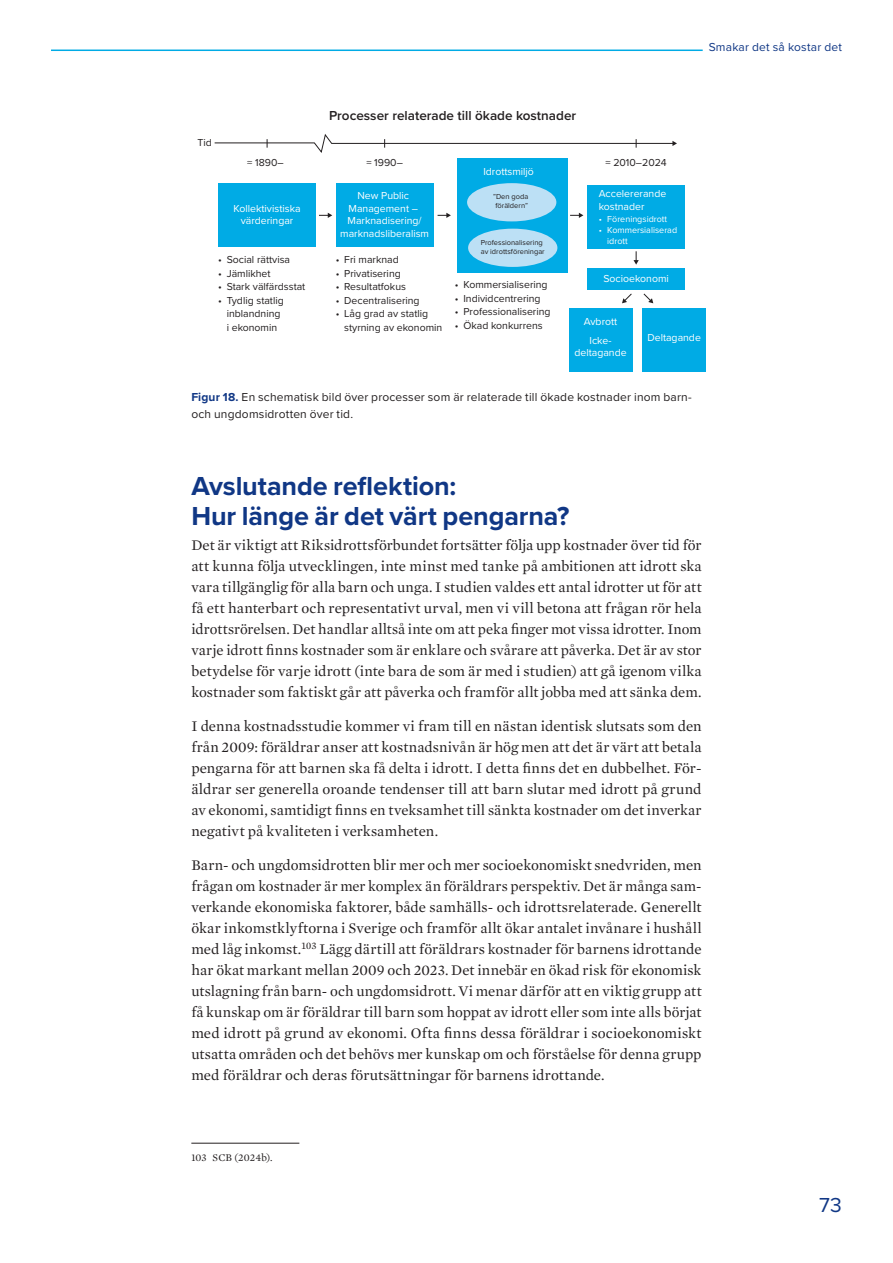
<style>
.page{position:relative;width:893px;height:1263px;background:#fff}
.page>*{position:absolute;margin:0;border:0;box-sizing:border-box;transform-origin:0 0}
.Rubrik_2{font:700 27px/30px "Proxima Nova";letter-spacing:-.005em;color:#103785}
.t1{font:21px "Proxima Nova";color:#103785}
.Brödtext{font:15px/21px "Mercury Text G1";color:#231f20;text-align:justify}
.t2{font:600 13.5px "Proxima Nova";color:#231f20}
.Figurtext{font:12px/16.5px "Proxima Nova";letter-spacing:.015em;color:#231f20}
.t3{font:12px "Proxima Nova";letter-spacing:.015em;color:#103785}
.t4{font:10.5px/13.5px "Proxima Nova";color:#231f20;text-align:center}
.t5{font:10.5px/12.6px "Proxima Nova";color:#fff;text-align:center}
.Fotnotstext{font:10.5px "Mercury Text G1";letter-spacing:.015em;color:#231f20}
.t6{font:9px/10.8px "Proxima Nova";color:#fff}
.t7{font:7.5px/9px "Proxima Nova";color:#231f20;text-align:center}
.s1{font-weight:700;color:#103785}
</style>
<div class="page">
<hr style="left:51px;top:50px;width:652px;height:1px;background:#00abe5">
<div style="left:457px;top:158px;width:110px;height:115px;background:#00abe5"></div>
<div style="left:468px;top:229px;width:89px;height:38px;background:#bce0f5;border-radius:50%"></div>
<div style="left:467px;top:183px;width:89px;height:38px;background:#bce0f5;border-radius:50%"></div>
<div style="left:218px;top:183px;width:98px;height:64px;background:#00abe5"></div>
<div style="left:336px;top:183px;width:98px;height:64px;background:#00abe5"></div>
<div style="left:587px;top:185px;width:98px;height:64px;background:#00abe5"></div>
<div style="left:587px;top:269px;width:98px;height:21px;background:#00abe5"></div>
<div style="left:569px;top:308px;width:63px;height:64px;background:#00abe5"></div>
<div style="left:642px;top:308px;width:64px;height:64px;background:#00abe5"></div>
<svg style="left:214px;top:134px;width:463px;height:19px"></svg>
<svg style="left:319px;top:213px;width:13px;height:5px"></svg>
<svg style="left:570px;top:213px;width:13px;height:5px"></svg>
<svg style="left:633px;top:251px;width:6px;height:14px"></svg>
<svg style="left:622px;top:293px;width:10px;height:10px"></svg>
<svg style="left:643px;top:293px;width:10px;height:10px"></svg>
<svg style="left:438px;top:213px;width:13px;height:5px"></svg>
<hr style="left:191px;top:1143px;width:108px;height:1px;background:#231f20">
<p class="t3" style="left:709px;top:38px;width:135px">Smakar det så kostar det</p>
<p class="t4" style="left:197px;top:135px;width:16px">Tid</p>
<p class="t4" style="left:247px;top:155px;width:38px">≈ 1890–</p>
<p class="t5" style="left:234px;top:201px;width:69px">Kollektivistiska värderingar</p>
<p class="t4" style="left:218px;top:252px;width:73px">• Social rättvisa</p>
<p class="t4" style="left:218px;top:266px;width:54px">• Jämlikhet</p>
<p class="t4" style="left:218px;top:279px;width:89px">• Stark välfärdsstat</p>
<p class="t4" style="left:218px;top:293px;width:67px">• Tydlig statlig inblandning<br>i ekonomin</p>
<p class="t2" style="left:329px;top:105px;width:249px">Processer relaterade till ökade kostnader</p>
<p class="t4" style="left:366px;top:155px;width:38px">≈ 1990–</p>
<p class="t4" style="left:605px;top:156px;width:63px">≈ 2010–2024</p>
<p class="t5" style="left:483px;top:164px;width:52px">Idrottsmiljö</p>
<p class="t5" style="left:340px;top:189px;width:90px">New Public<br>Management –<br>Marknadisering/ marknadsliberalism</p>
<p class="t7" style="left:493px;top:192px;width:37px">”Den goda föräldern”</p>
<p class="t7" style="left:481px;top:238px;width:66px;text-align:left">Professionalisering av idrottsföreningar</p>
<p class="t4" style="left:336px;top:252px;width:65px">• Fri marknad</p>
<p class="t4" style="left:336px;top:266px;width:67px">• Privatisering</p>
<p class="t4" style="left:336px;top:279px;width:72px">• Resultatfokus</p>
<p class="t4" style="left:336px;top:293px;width:85px">• Decentralisering</p>
<p class="t4" style="left:344px;top:306px;width:100px;text-align:left;text-indent:-9px">• Låg grad av statlig styrning av ekonomin</p>
<p class="t4" style="left:455px;top:278px;width:94px">• Kommersialisering</p>
<p class="t4" style="left:455px;top:291px;width:87px">• Individcentrering</p>
<p class="t4" style="left:455px;top:305px;width:97px">• Professionalisering</p>
<p class="t4" style="left:455px;top:318px;width:89px">• Ökad konkurrens</p>
<p class="t5" style="left:599px;top:187px;width:69px;text-align:left">Accelererande kostnader</p>
<p class="t6" style="left:599px;top:213px;width:70px">• Föreningsidrott</p>
<p class="t6" style="left:607px;top:224px;width:71px;text-indent:-9px">• Kommersialiserad idrott</p>
<p class="t5" style="left:603px;top:272px;width:67px">Socioekonomi</p>
<p class="t5" style="left:584px;top:312px;width:35px;line-height:18.6px">Avbrott<br>Icke-</p>
<p class="t5" style="left:574px;top:346px;width:54px">deltagande</p>
<p class="t5" style="left:647px;top:331px;width:55px">Deltagande</p>
<p class="Figurtext" style="left:191px;top:389px;width:501px"><span class="s1">Figur 18.</span> En schematisk bild över processer som är relaterade till ökade kostnader inom barn&shy;och ungdomsidrotten över tid.</p>
<p class="Rubrik_2" style="left:191px;top:470px;width:380px">Avslutande reflektion:<br>Hur länge är det värt pengarna?</p>
<p class="Brödtext" style="left:191px;top:534px;width:512px">Det är viktigt att Riksidrottsförbundet fortsätter följa upp kostnader över tid för att kunna följa utvecklingen, inte minst med tanke på ambitionen att idrott ska vara tillgänglig för alla barn och unga. I studien valdes ett antal idrotter ut för att få ett hanterbart och representativt urval, men vi vill betona att frågan rör hela idrottsrörelsen. Det handlar alltså inte om att peka finger mot vissa idrotter. Inom varje idrott finns kostnader som är enklare och svårare att påverka. Det är av stor betydelse för varje idrott (inte bara de som är med i studien) att gå igenom vilka kostnader som faktiskt går att påverka och framför allt jobba med att sänka dem.</p>
<p class="Brödtext" style="left:191px;top:714px;width:512px">I denna kostnadsstudie kommer vi fram till en nästan identisk slutsats som den från 2009: föräldrar anser att kostnadsnivån är hög men att det är värt att betala pengarna för att barnen ska få delta i idrott. I detta finns det en dubbelhet. För&shy;äldrar ser generella oroande tendenser till att barn slutar med idrott på grund av ekonomi, samtidigt finns en tveksamhet till sänkta kostnader om det inverkar negativt på kvaliteten i verksamheten.</p>
<p class="Brödtext" style="left:191px;top:853px;width:512px">Barn- och ungdomsidrotten blir mer och mer socioekonomiskt snedvriden, men frågan om kostnader är mer komplex än föräldrars perspektiv. Det är många sam&shy;verkande ekonomiska faktorer, både samhälls- och idrottsrelaterade. Generellt ökar inkomstklyftorna i Sverige och framför allt ökar antalet invånare i hushåll med låg inkomst.<sup>103</sup> Lägg därtill att föräldrars kostnader för barnens idrottande har ökat markant mellan 2009 och 2023. Det innebär en ökad risk för ekonomisk utslagning från barn- och ungdomsidrott. Vi menar därför att en viktig grupp att få kunskap om är föräldrar till barn som hoppat av idrott eller som inte alls börjat med idrott på grund av ekonomi. Ofta finns dessa föräldrar i socioekonomiskt utsatta områden och det behövs mer kunskap om och förståelse för denna grupp med föräldrar och deras förutsättningar för barnens idrottande.</p>
<p class="Fotnotstext" style="left:191px;top:1150px;width:83px">103 SCB (2024b).</p>
<h2 class="t1" style="left:819px;top:1189px;width:24px">73</h2>
</div>
